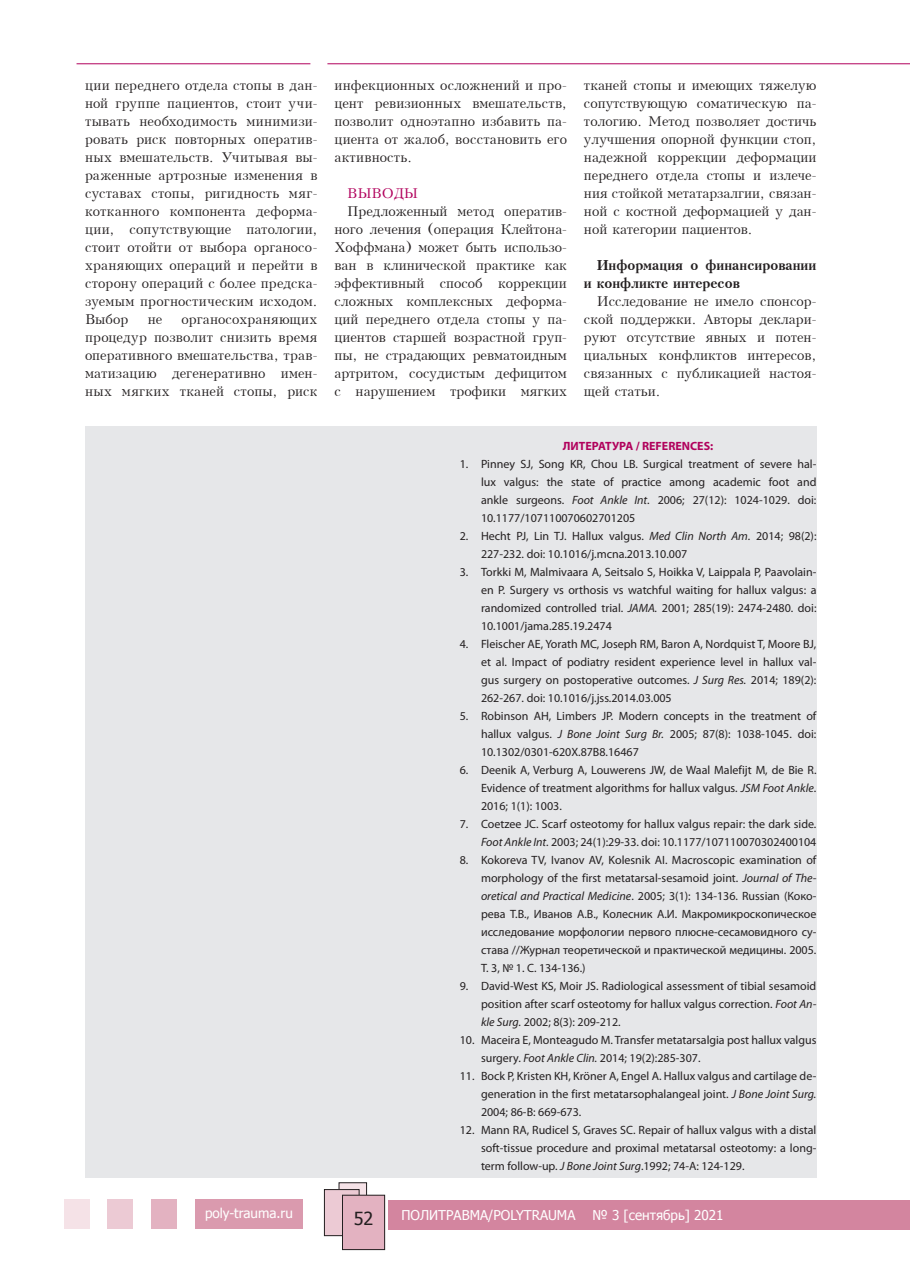
<style>
.page{position:relative;width:910px;height:1280px;background:#fff}
.page>*{position:absolute;margin:0;border:0;box-sizing:border-box;transform-origin:0 0}
.t1{font:18px "Tahoma";color:#231f20}
.t2{font:13.5px/18px "Kudrashov Plain";color:#231f20;text-align:justify}
.t3{font:13.5px "Tahoma";color:#fff}
.t4{font:700 13.5px/18px "Kudrashov";color:#231f20}
.t5{font:13.5px "Kudrashov Plain";color:#b1015c}
.t6{font:12px/18px "Myriad Pro";color:#231f20;text-align:justify}
.t7{font:700 12px "Myriad Pro";color:#b1015c}
.s1{font-style:italic}
</style>
<div class="page">
<div style="left:196px;top:1198px;width:107px;height:30px;background:#da9aae"></div>
<div style="left:151px;top:1198px;width:25px;height:30px;background:#e3b2c1"></div>
<div style="left:107px;top:1198px;width:26px;height:30px;background:#eccad4"></div>
<div style="left:64px;top:1198px;width:25px;height:30px;background:#f5e2e7"></div>
<div style="left:389px;top:1199px;width:521px;height:30px;background:#d3859f"></div>
<div style="left:339px;top:1183px;width:28px;height:36px;background:#f5e2e7"></div>
<div style="left:339px;top:1182px;width:28px;height:37px;border:1px solid #231f20"></div>
<div style="left:324px;top:1189px;width:35px;height:47px;background:#eccad4"></div>
<div style="left:324px;top:1189px;width:35px;height:47px;border:1px solid #231f20"></div>
<div style="left:342px;top:1195px;width:43px;height:54px;background:#e3b2c1"></div>
<div style="left:342px;top:1195px;width:43px;height:55px;border:1px solid #231f20"></div>
<hr style="left:327px;top:63px;width:583px;height:1px;background:#b1015c">
<hr style="left:77px;top:63px;width:233px;height:1px;background:#b1015c">
<div style="left:85px;top:426px;width:731px;height:752px;background:#e6e7e9"></div>
<p class="t2" style="left:85px;top:76px;width:234px">ции переднего отдела стопы в дан&shy;ной группе пациентов, стоит учи&shy;тывать необходимость минимизи&shy;ровать риск повторных оператив&shy;ных вмешательств. Учитывая вы&shy;раженные артрозные изменения в суставах стопы, ригидность мяг&shy;котканного компонента деформа&shy;ции, сопутствующие патологии, стоит отойти от выбора органосо&shy;храняющих операций и перейти в сторону операций с более предска&shy;зуемым прогностическим исходом.<br>Выбор</p>
<p class="t2" style="left:85px;top:310px;width:234px;text-indent:96px">органосохраняющих процедур позволит снизить время оперативного вмешательства, трав&shy;матизацию дегенеративно имен&shy;ных мягких тканей стопы, риск</p>
<p class="t2" style="left:148px;top:310px;width:16px">не</p>
<p class="t3" style="left:205px;top:1204px;width:89px">poly-trauma.ru</p>
<p class="t2" style="left:334px;top:76px;width:234px">инфекционных осложнений и про&shy;цент ревизионных вмешательств, позволит одноэтапно избавить па&shy;циента от жалоб, восстановить его активность.</p>
<p class="t5" style="left:347px;top:185px;width:72px">ВЫВОДЫ</p>
<p class="t2" style="left:334px;top:202px;width:234px;text-indent:13px">Предложенный метод оператив&shy;ного лечения (операция Клейтона-Хоффмана) может быть использо&shy;ван в клинической практике как эффективный способ коррекции сложных комплексных деформа&shy;ций переднего отдела стопы у па&shy;циентов старшей возрастной груп&shy;пы, не страдающих ревматоидным артритом, сосудистым дефицитом с нарушением трофики мягких</p>
<p class="t2" style="left:584px;top:76px;width:234px">тканей стопы и имеющих тяжелую сопутствующую соматическую па&shy;тологию. Метод позволяет достичь улучшения опорной функции стоп, надежной коррекции деформации переднего отдела стопы и излече&shy;ния стойкой метатарзалгии, связан&shy;ной с костной деформацией у дан&shy;ной категории пациентов.</p>
<p class="t4" style="left:584px;top:256px;width:234px;text-indent:13px">Информация о финансировании и конфликте интересов</p>
<p class="t2" style="left:584px;top:292px;width:234px;text-indent:13px">Исследование не имело спонсор&shy;ской поддержки. Авторы деклари&shy;руют отсутствие явных и потен&shy;циальных конфликтов интересов, связанных с публикацией настоя&shy;щей статьи.</p>
<h1 class="t1" style="left:354px;top:1206px;width:21px">52</h1>
<p class="t7" style="left:563px;top:438px;width:152px">ЛИТЕРАТУРА / REFERENCES:</p>
<p class="t6" style="left:481px;top:455px;width:337px;text-indent:-21px">1. Pinney SJ, Song KR, Chou LB. Surgical treatment of severe hal&shy;lux valgus: the state of practice among academic foot and ankle surgeons. <span class="s1">Foot Ankle Int</span>. 2006; 27(12): 1024-1029. doi:<br>10.1177/107110070602701205</p>
<p class="t6" style="left:481px;top:527px;width:337px;text-indent:-21px">2. Hecht PJ, Lin TJ. Hallux valgus. <span class="s1">Med Clin North Am.</span> 2014; 98(2):<br>227-232. doi: 10.1016/j.mcna.2013.10.007</p>
<p class="t6" style="left:481px;top:563px;width:337px;text-indent:-21px">3. Torkki M, Malmivaara A, Seitsalo S, Hoikka V, Laippala P, Paavolain&shy;en P. Surgery vs orthosis vs watchful waiting for hallux valgus: a randomized controlled trial. <span class="s1">JAMA.</span> 2001; 285(19): 2474-2480. doi:<br>10.1001/jama.285.19.2474</p>
<p class="t6" style="left:481px;top:635px;width:337px;text-indent:-21px">4. Fleischer AE, Yorath MC, Joseph RM, Baron A, Nordquist T, Moore BJ, et al. Impact of podiatry resident experience level in hallux val&shy;gus surgery on postoperative outcomes. <span class="s1">J Surg Res.</span> 2014; 189(2):<br>262-267. doi: 10.1016/j.jss.2014.03.005</p>
<p class="t6" style="left:481px;top:707px;width:337px;text-indent:-21px">5. Robinson AH, Limbers JP. Modern concepts in the treatment of hallux valgus. <span class="s1">J Bone Joint Surg Br.</span> 2005; 87(8): 1038-1045. doi:<br>10.1302/0301-620X.87B8.16467</p>
<p class="t6" style="left:481px;top:761px;width:337px;text-indent:-21px">6. Deenik A, Verburg A, Louwerens JW, de Waal Malefijt M, de Bie R.<br>Evidence of treatment algorithms for hallux valgus. <span class="s1">JSM Foot Ankle</span>.<br>2016; 1(1): 1003.</p>
<p class="t6" style="left:460px;top:815px;width:358px;text-align:right">7. Coetzee JC. Scarf osteotomy for hallux valgus repair: the dark side.<br><span class="s1">Foot Ankle Int.</span> 2003; 24(1):29-33. doi: 10.1177/107110070302400104</p>
<p class="t6" style="left:481px;top:851px;width:337px;text-indent:-21px">8. Kokoreva TV, Ivanov AV, Kolesnik AI. Macroscopic examination of morphology of the first metatarsal-sesamoid joint. <span class="s1">Journal of The&shy;oretical and Practical Medicine</span>. 2005; 3(1): 134-136. Russian (Коко&shy;рева Т.В., Иванов А.В., Колесник А.И. Макромикроскопическое исследование морфологии первого плюсне-сесамовидного су&shy;става //Журнал теоретической и практической медицины. 2005.<br>Т. 3, № 1. С. 134-136.)</p>
<p class="t6" style="left:481px;top:977px;width:337px;text-indent:-21px">9. David-West KS, Moir JS. Radiological assessment of tibial sesamoid position after scarf osteotomy for hallux valgus correction. <span class="s1">Foot An&shy;kle Surg.</span> 2002; 8(3): 209-212.</p>
<p class="t6" style="left:481px;top:1031px;width:337px;text-indent:-21px">10. Maceira E, Monteagudo M. Transfer metatarsalgia post hallux valgus surgery. <span class="s1">Foot Ankle Clin.</span> 2014; 19(2):285-307.</p>
<p class="t6" style="left:481px;top:1067px;width:337px;text-indent:-21px">11. Bock P, Kristen KH, Kröner A, Engel A. Hallux valgus and cartilage de&shy;generation in the first metatarsophalangeal joint. <span class="s1">J Bone Joint Surg.<br></span>2004; 86-B: 669-673.</p>
<p class="t6" style="left:481px;top:1121px;width:337px;text-indent:-21px">12. Mann RA, Rudicel S, Graves SC. Repair of hallux valgus with a distal soft-tissue procedure and proximal metatarsal osteotomy: a long&shy;term follow-up. <span class="s1">J Bone Joint Surg</span>.1992; 74-A: 124-129.</p>
<p class="t3" style="left:401px;top:1206px;width:176px">ПОЛИТРАВМА/POLYTRAUMA</p>
<p class="t3" style="left:592px;top:1206px;width:133px">№ 3 [сентябрь] 2021</p>
</div>
